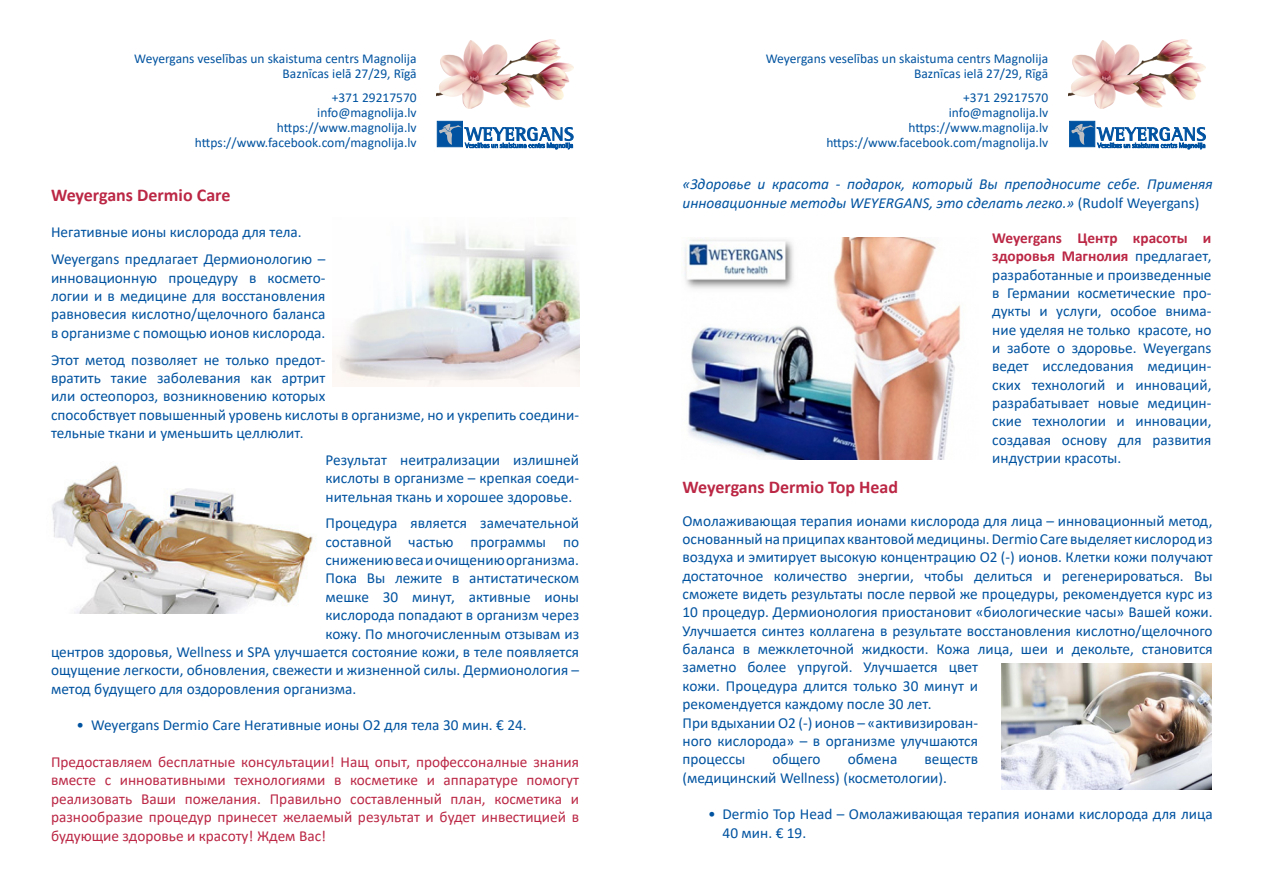
<style>
.page{position:relative;width:1263px;height:893px;background:#fff}
.page>*{position:absolute;margin:0;border:0;box-sizing:border-box;transform-origin:0 0}
.t1{font:700 18px "Calibri";color:#bb2745}
.t2{font:15.3px/18.3px "Calibri";color:#0153a0;text-align:justify}
.t3{font:15.3px/18.3px "Calibri";color:#bb2745;text-align:justify}
.t4{font:italic 15.3px/18.3px "Calibri";color:#0153a0}
.t5{font:13.5px/15px "Calibri";color:#0153a0;text-align:right}
.s1{font-style:normal}
.s2{font-weight:700;color:#bb2745}
</style>
<div class="page">
<div style="left:437px;top:121px;width:26px;height:26px;background:#0153a1;border:1px solid #0153a1"></div>
<svg style="left:439px;top:124px;width:134px;height:25px"></svg>
<img style="left:436px;top:40px;width:137px;height:69px">
<div style="left:1069px;top:121px;width:26px;height:26px;background:#0153a1;border:1px solid #0153a1"></div>
<svg style="left:1071px;top:124px;width:134px;height:25px"></svg>
<img style="left:1068px;top:40px;width:137px;height:69px">
<img style="left:684px;top:238px;width:277px;height:222px">
<img style="left:1001px;top:663px;width:211px;height:126px">
<img style="left:333px;top:231px;width:246px;height:155px">
<img style="left:52px;top:465px;width:261px;height:149px">
<p class="t5" style="left:134px;top:50px;width:284px">Weyergans veselības un skaistuma centrs Magnolija<br>Baznīcas ielā 27/29, Rīgā</p>
<p class="t5" style="left:332px;top:89px;width:87px">+371 29217570</p>
<p class="t5" style="left:317px;top:104px;width:101px">info@magnolija.lv</p>
<p class="t5" style="left:277px;top:119px;width:141px">https://www.magnolija.lv</p>
<p class="t5" style="left:195px;top:134px;width:223px">https://www.facebook.com/magnolija.lv</p>
<p class="t1" style="left:51px;top:182px;width:181px">Weyergans Dermio Care</p>
<p class="t2" style="left:51px;top:223px;width:252px">Негативные ионы кислорода для тела.</p>
<p class="t2" style="left:51px;top:250px;width:276px">Weyergans предлагает Дермионологию – инновационную процедуру в космето&shy;логии и в медицине для восстановления равновесия кислотно/щелочного баланса в организме с помощью ионов кислорода.</p>
<p class="t2" style="left:51px;top:350px;width:529px;text-align:left">Этот метод позволяет не только предот-<br>вратить такие заболевания как артрит<br>или остеопороз, возникнoвению которых<br>способствует повышенный уровень кислоты в организме, но и укрепить соедини&shy;тельные ткани и уменьшить целлюлит.</p>
<p class="t2" style="left:325px;top:450px;width:255px">Результат неитрализации излишней кислоты в организме – крепкая соеди&shy;нительная ткань и хорошeе здоровье.</p>
<p class="t2" style="left:325px;top:514px;width:255px">Процедура является замечательной</p>
<p class="t2" style="left:325px;top:532px;width:255px">составной частью программы по</p>
<p class="t2" style="left:325px;top:550px;width:255px">снижению веса и очищению организма.</p>
<p class="t2" style="left:325px;top:569px;width:255px">Пока Вы лежите в антистатическом</p>
<p class="t2" style="left:325px;top:587px;width:255px">мешке 30 минут, активные ионы</p>
<p class="t2" style="left:325px;top:606px;width:255px">кислорода попадают в организм через</p>
<p class="t2" style="left:325px;top:624px;width:255px">кожу. По многочисленным отзывaм из</p>
<p class="t2" style="left:51px;top:642px;width:529px">центров здоровья, Wellness и SPA улучшается состояние кожи, в теле появляется</p>
<p class="t2" style="left:51px;top:661px;width:530px">ощущение легкости, обновления, свежести и жизненной силы. Дермионология –</p>
<p class="t2" style="left:51px;top:679px;width:307px">метод будущего для оздоровления организма.</p>
<p class="t2" style="left:77px;top:716px;width:452px">• Weyergans Dermio Care Негативные ионы O2 для тела 30 мин. € 24.</p>
<p class="t3" style="left:51px;top:752px;width:530px">Предоставляем бесплатные консультации! Нащ опыт, профессоналные знания вместе с инновативными технологиями в косметике и аппаратуре помогут реализовать Ваши пожелания. Правильно составленный план, косметика и разнообразие процедур принесет желаемый результат и будет инвестицией в будующие здоровье и красоту! Ждем Вас!</p>
<p class="t5" style="left:766px;top:50px;width:284px">Weyergans veselības un skaistuma centrs Magnolija<br>Baznīcas ielā 27/29, Rīgā</p>
<p class="t5" style="left:963px;top:89px;width:87px">+371 29217570</p>
<p class="t5" style="left:949px;top:104px;width:101px">info@magnolija.lv</p>
<p class="t5" style="left:908px;top:119px;width:141px">https://www.magnolija.lv</p>
<p class="t5" style="left:826px;top:134px;width:223px">https://www.facebook.com/magnolija.lv</p>
<p class="t4" style="left:682px;top:174px;width:532px">«Здоровье и красота - подарок, который Bы преподносите себе. Применяя инновационные методы WEYERGANS, это сделать легко.» <span class="s1">(Rudolf Weyergans)</span></p>
<p class="t2" style="left:992px;top:228px;width:221px"><span class="s2">Weyergans Центр красоты и здоровья Магнолия</span> предлагает, разработанные и произведенные в Германии косметические про&shy;дукты и услуги, особое внима&shy;ние уделяя не только красоте, но и заботе о здоровье. Weyergans ведет исследования медицин&shy;ских технологий и инноваций, разрабатывает новые медицин&shy;ские технологии и инновации, создавая основу для развития индустрии красоты.</p>
<p class="t1" style="left:682px;top:474px;width:217px">Weyergans Dermio Top Head</p>
<p class="t2" style="left:682px;top:511px;width:532px;text-align:left">Омoлаживающая терапия ионами кислорода для лица – инновационный метод, основанный на приципах квантовой медицины. Dermio Care выделяет кислород из воздуха и эмитирует высокую концентрацию O2 (-) ионов. Клетки кожи получают достаточное количество энергии, чтобы делиться и регенeрироваться. Вы сможете видеть результаты после первой же процедуры, рекомендуется курс из 10 процедур. Дермионология приостановит «биологические часы» Вашей кожи.<br>Улучшается синтез коллагена в результате восстановления кислотно/щелочного баланса в межклеточной жидкости. Кожа лица, шеи и декольте, становится заметно более упругой. Улучшается цвет<br>кожи. Процедура длится только 30 минут и<br>рекомендуется каждому после 30 лет.</p>
<p class="t2" style="left:682px;top:713px;width:297px">При вдыхании O2 (-) ионов – «активизирован&shy;ного кислорода» – в организме улучшаются процессы</p>
<p class="t2" style="left:772px;top:750px;width:50px">общего</p>
<p class="t2" style="left:848px;top:750px;width:51px">обмена</p>
<p class="t2" style="left:682px;top:750px;width:297px;text-indent:242px">веществ (медицинский Wellness) (косметологии).</p>
<p class="t2" style="left:722px;top:805px;width:492px;text-indent:-15px">• Dermio Top Head – Омoлаживающая терапия ионами кислорода для лица<br>40 мин. € 19.</p>
</div>
